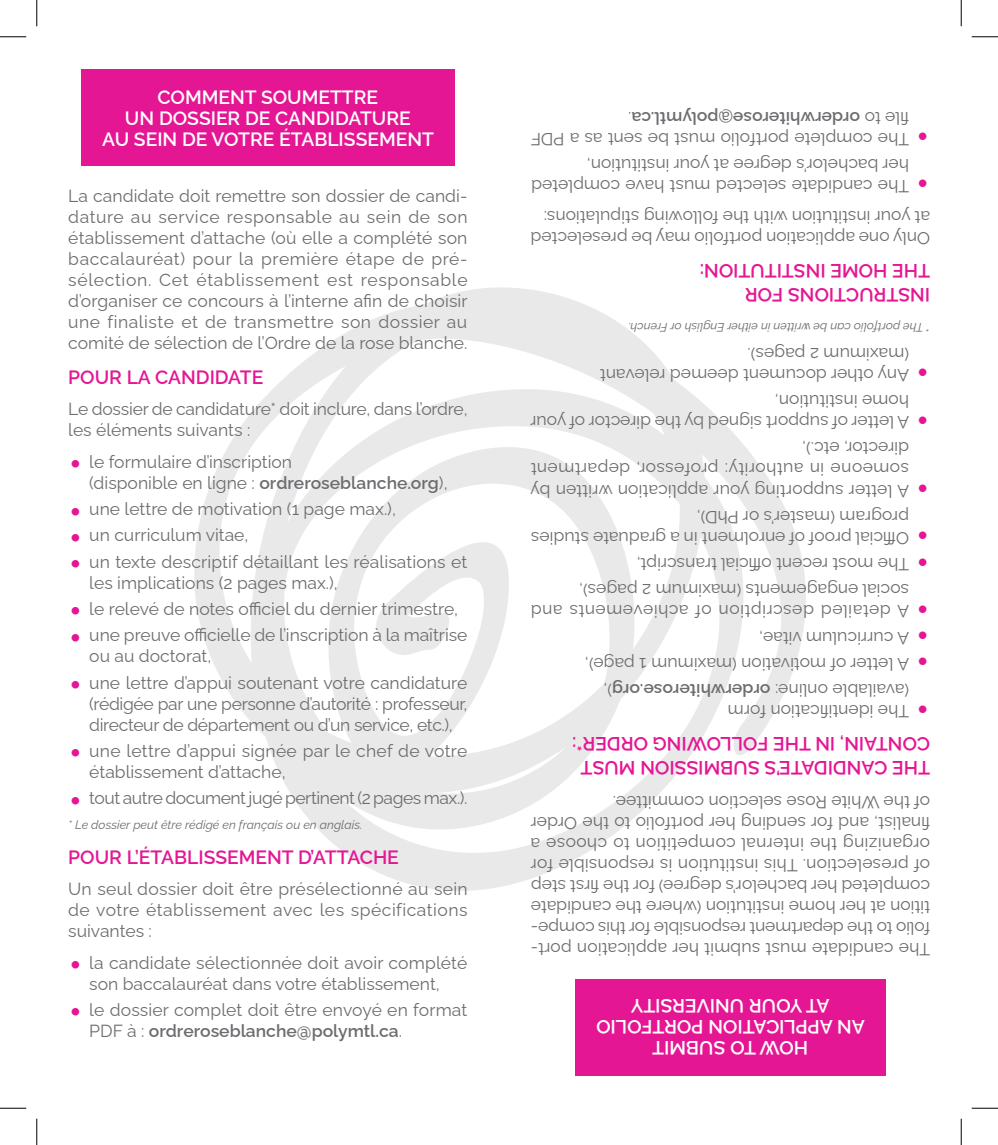
<style>
.page{position:relative;width:998px;height:1145px;background:#fff}
.page>*{position:absolute;margin:0;border:0;box-sizing:border-box;transform-origin:0 0}
.POLY-STit{font:600 19.25px/24.5px "Raleway";color:#e51694}
.POLY-Tit-Shade{font:600 19.25px/21px "Raleway";color:#fff;text-align:center}
.POLY-Txt{font:17.5px/21px "Raleway";color:#6c6d70}
.POLY-Txt-2{font:17.5px/21px "Raleway";letter-spacing:.02em;color:#6c6d70}
.POLY-Txt-3{font:17.5px "Raleway";letter-spacing:-.025em;color:#6c6d70}
.POLY-Note{font:italic 12.25px "Raleway";color:#6c6d70}
.s1{font-size:42px;color:#e51694}
.s2{font-weight:600}
</style>
<div class="page">
<svg style="left:194px;top:287px;width:611px;height:604px"></svg>
<div style="left:81px;top:70px;width:373px;height:96px;background:#e51694"></div>
<div style="left:575px;top:979px;width:310px;height:96px;background:#e51694"></div>
<svg style="left:0;top:36px;width:26px;height:1px"></svg>
<svg style="left:971px;top:36px;width:26px;height:1px"></svg>
<svg style="left:0;top:1107px;width:26px;height:1px"></svg>
<svg style="left:971px;top:1107px;width:26px;height:1px"></svg>
<svg style="left:36px;top:0;width:1px;height:26px"></svg>
<svg style="left:36px;top:1118px;width:1px;height:26px"></svg>
<svg style="left:960px;top:0;width:1px;height:26px"></svg>
<svg style="left:960px;top:1118px;width:1px;height:26px"></svg>
<p class="POLY-Tit-Shade" style="left:102px;top:84px;width:333px">COMMENT SOUMETTRE<br>UN DOSSIER DE CANDIDATURE<br>AU SEIN DE VOTRE ÉTABLISSEMENT</p>
<p class="POLY-Txt" style="left:909px;top:151px;width:380px;text-indent:-21px;rotate:-180deg"><span class="s1">•</span> The complete portfolio must be sent as a PDF file to <span class="s2">orderwhiterose@polymtl.ca</span>.</p>
<p class="POLY-Txt" style="left:909px;top:198px;width:379px;text-indent:-21px;rotate:-180deg"><span class="s1">•</span> The candidate selected must have completed her bachelor’s degree at your institution,</p>
<p class="POLY-Txt" style="left:68px;top:183px;width:401px;text-align:justify">La candidate doit remettre son dossier de candi&shy;dature au service responsable au sein de son établissement d’attache (où elle a complété son baccalauréat) pour la première étape de pré&shy;sélection. Cet établissement est responsable d’organiser ce concours à l’interne afin de choisir une finaliste et de transmettre son dossier au comité de sélection de l’Ordre de la rose blanche.</p>
<p class="POLY-STit" style="left:68px;top:363px;width:197px">POUR LA CANDIDATE</p>
<p class="POLY-Txt" style="left:68px;top:397px;width:401px">Le dossier de candidature* doit inclure, dans l’ordre, les éléments suivants :</p>
<p class="POLY-Txt" style="left:89px;top:449px;width:360px;text-indent:-21px"><span class="s1">•</span> le formulaire d’inscription<br>(disponible en ligne : <span class="s2">ordreroseblanche.org</span>),</p>
<p class="POLY-Txt" style="left:68px;top:496px;width:329px"><span class="s1">•</span> une lettre de motivation (1 page max.),</p>
<p class="POLY-Txt" style="left:68px;top:523px;width:182px"><span class="s1">•</span> un curriculum vitae,</p>
<p class="POLY-Txt" style="left:89px;top:549px;width:379px;text-indent:-21px"><span class="s1">•</span> un texte descriptif détaillant les réalisations et les implications (2 pages max.),</p>
<p class="POLY-Txt" style="left:68px;top:596px;width:391px"><span class="s1">•</span> le relevé de notes officiel du dernier trimestre,</p>
<p class="POLY-Txt" style="left:89px;top:622px;width:380px;text-indent:-21px"><span class="s1">•</span> une preuve officielle de l’inscription à la maîtrise ou au doctorat,</p>
<p class="POLY-Txt" style="left:89px;top:670px;width:379px;text-align:justify;text-indent:-21px"><span class="s1">•</span> une lettre d’appui soutenant votre candidature (rédigée par une personne d’autorité : professeur, directeur de département ou d’un service, etc.),</p>
<p class="POLY-Txt" style="left:89px;top:738px;width:379px;text-indent:-21px"><span class="s1">•</span> une lettre d’appui signée par le chef de votre établissement d’attache,</p>
<p class="POLY-Txt-3" style="left:68px;top:784px;width:400px"><span class="s1">•</span> tout autre document jugé pertinent (2 pages max.).</p>
<p class="POLY-Note" style="left:68px;top:814px;width:296px">* Le dossier peut être rédigé en français ou en anglais.</p>
<p class="POLY-STit" style="left:68px;top:842px;width:332px">POUR L’ÉTABLISSEMENT D’ATTACHE</p>
<p class="POLY-Txt" style="left:68px;top:876px;width:401px;text-align:justify">Un seul dossier doit être présélectionné au sein de votre établissement avec les spécifications suivantes :</p>
<p class="POLY-Txt" style="left:68px;top:950px;width:400px;text-align:center"><span class="s1">•</span> la candidate sélectionnée doit avoir complété son baccalauréat dans votre établissement,</p>
<p class="POLY-Txt" style="left:89px;top:997px;width:379px;text-indent:-21px"><span class="s1">•</span> le dossier complet doit être envoyé en format<br>PDF à : <span class="s2">ordreroseblanche@polymtl.ca</span>.</p>
<p class="POLY-Tit-Shade" style="left:864px;top:1060px;width:270px;rotate:-180deg">HOW TO SUBMIT<br>AN APPLICATION PORTFOLIO<br>AT YOUR UNIVERSITY</p>
<p class="POLY-Txt" style="left:930px;top:251px;width:401px;rotate:-180deg">Only one application portfolio may be preselected at your institution with the following stipulations:</p>
<p class="POLY-STit" style="left:930px;top:309px;width:232px;rotate:-180deg">INSTRUCTIONS FOR<br>THE HOME INSTITUTION:</p>
<p class="POLY-Note" style="left:930px;top:337px;width:303px;rotate:-180deg">* The portfolio can be written in either English or French.</p>
<p class="POLY-Txt" style="left:909px;top:387px;width:310px;text-indent:-21px;rotate:-180deg"><span class="s1">•</span> Any other document deemed relevant (maximum 2 pages).</p>
<p class="POLY-Txt" style="left:909px;top:435px;width:380px;text-indent:-21px;rotate:-180deg"><span class="s1">•</span> A letter of support signed by the director of your home institution,</p>
<p class="POLY-Txt" style="left:909px;top:503px;width:380px;text-align:justify;text-indent:-21px;rotate:-180deg"><span class="s1">•</span> A letter supporting your application written by someone in authority: professor, department director, etc.),</p>
<p class="POLY-Txt" style="left:909px;top:550px;width:379px;text-indent:-21px;rotate:-180deg"><span class="s1">•</span> Official proof of enrolment in a graduate studies program (master’s or PhD),</p>
<p class="POLY-Txt" style="left:930px;top:576px;width:295px;rotate:-180deg"><span class="s1">•</span> The most recent official transcript,</p>
<p class="POLY-Txt-2" style="left:909px;top:624px;width:379px;text-indent:-21px;rotate:-180deg"><span class="s1">•</span> A detailed description of achievements and social engagements (maximum 2 pages),</p>
<p class="POLY-Txt" style="left:930px;top:650px;width:172px;rotate:-180deg"><span class="s1">•</span> A curriculum vitae,</p>
<p class="POLY-Txt" style="left:930px;top:676px;width:346px;rotate:-180deg"><span class="s1">•</span> A letter of motivation (maximum 1 page),</p>
<p class="POLY-Txt" style="left:909px;top:723px;width:307px;text-indent:-21px;rotate:-180deg"><span class="s1">•</span> The identification form<br>(available online: <span class="s2">orderwhiterose.org</span>),</p>
<p class="POLY-STit" style="left:930px;top:782px;width:359px;rotate:-180deg">THE CANDIDATE’S SUBMISSION MUST<br>CONTAIN, IN THE FOLLOWING ORDER*:</p>
<p class="POLY-Txt" style="left:930px;top:961px;width:401px;text-align:justify;rotate:-180deg">The candidate must submit her application port&shy;folio to the department responsible for this compe&shy;tition at her home institution (where the candidate completed her bachelor’s degree) for the first step of preselection. This institution is responsible for organizing the internal competition to choose a finalist, and for sending her portfolio to the Order of the White Rose selection committee.</p>
</div>
